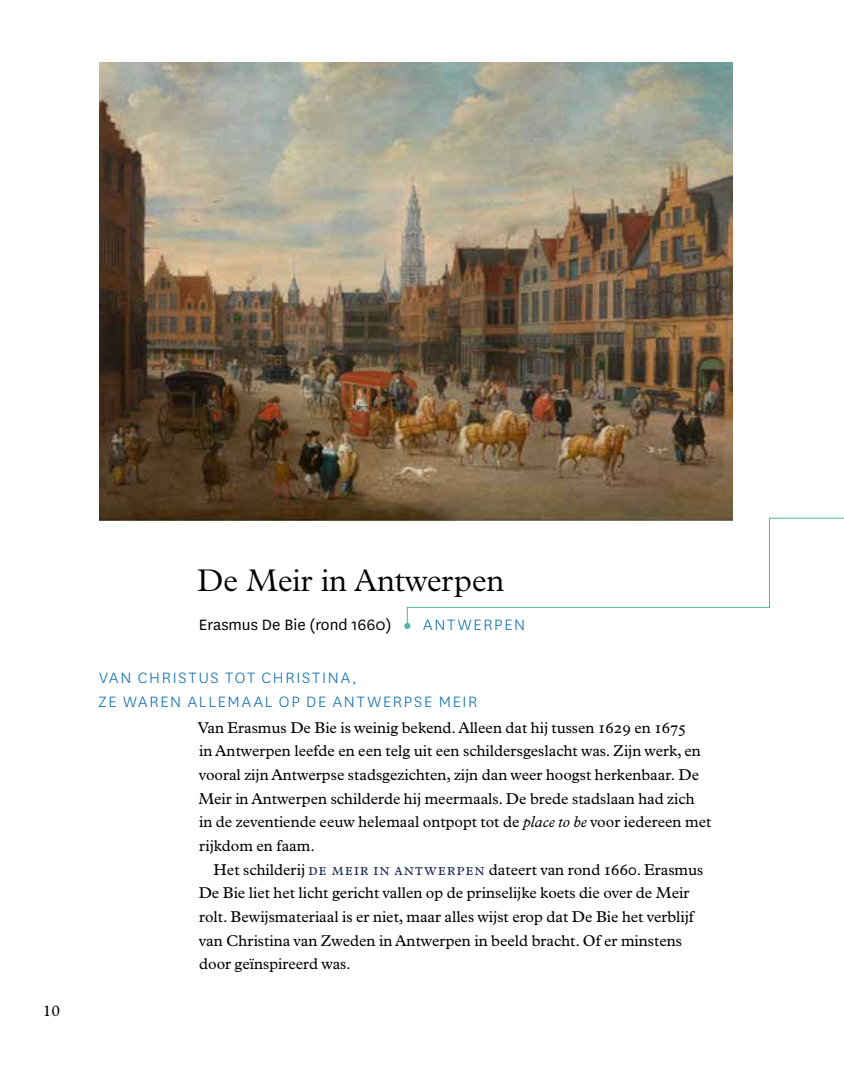
<style>
.page{position:relative;width:844px;height:1092px;background:#fff}
.page>*{position:absolute;margin:0;border:0;box-sizing:border-box;transform-origin:0 0}
.t1{font:300 31.5px "Plantin MT Pro";color:#000}
.t2{font:300 17.5px/23.6px "National";letter-spacing:.1em;color:#0069a9}
.t3{font:17.5px "National";color:#000}
.t4{font:15.75px/23.6px "Plantin MT Pro";color:#000}
.s1{font-style:italic}
.s2{color:#1e2e52}
</style>
<div class="page">
<img style="left:99px;top:62px;width:633px;height:458px">
<svg style="left:406px;top:517px;width:437px;height:109px"></svg>
<div style="left:404px;top:622px;width:6px;height:7px;background:#4eb9a5;border-radius:50%"></div>
<p class="t4" style="left:43px;top:999px;width:19px">10</p>
<h1 class="t1" style="left:197px;top:562px;width:309px">De Meir in Antwerpen</h1>
<p class="t3" style="left:199px;top:612px;width:194px">Erasmus De Bie (rond 1660)</p>
<p class="t2" style="left:423px;top:611px;width:103px">ANTWERPEN</p>
<p class="t2" style="left:98px;top:665px;width:380px">VAN CHRISTUS TOT CHRISTINA,<br>ZE WAREN ALLEMAAL OP DE ANTWERPSE MEIR</p>
<p class="t4" style="left:198px;top:715px;width:515px">Van Erasmus De Bie is weinig bekend. Alleen dat hij tussen 1629 en 1675<br>in Antwerpen leefde en een telg uit een schildersgeslacht was. Zijn werk, en vooral zijn Antwerpse stadsgezichten, zijn dan weer hoogst herkenbaar. De Meir in Antwerpen schilderde hij meermaals. De brede stadslaan had zich<br>in de zeventiende eeuw helemaal ontpopt tot de <span class="s1">place to be</span> voor iedereen met rijkdom en faam.</p>
<p class="t4" style="left:199px;top:857px;width:506px;text-indent:15px">Het schilderij <span class="s2">De Meir in An twer pen</span> dateert van rond 1660. Erasmus De Bie liet het licht gericht vallen op de prinselijke koets die over de Meir rolt. Bewijsmateriaal is er niet, maar alles wijst erop dat De Bie het verblijf van Christina van Zweden in Antwerpen in beeld bracht. Of er minstens door geïnspireerd was.</p>
</div>
